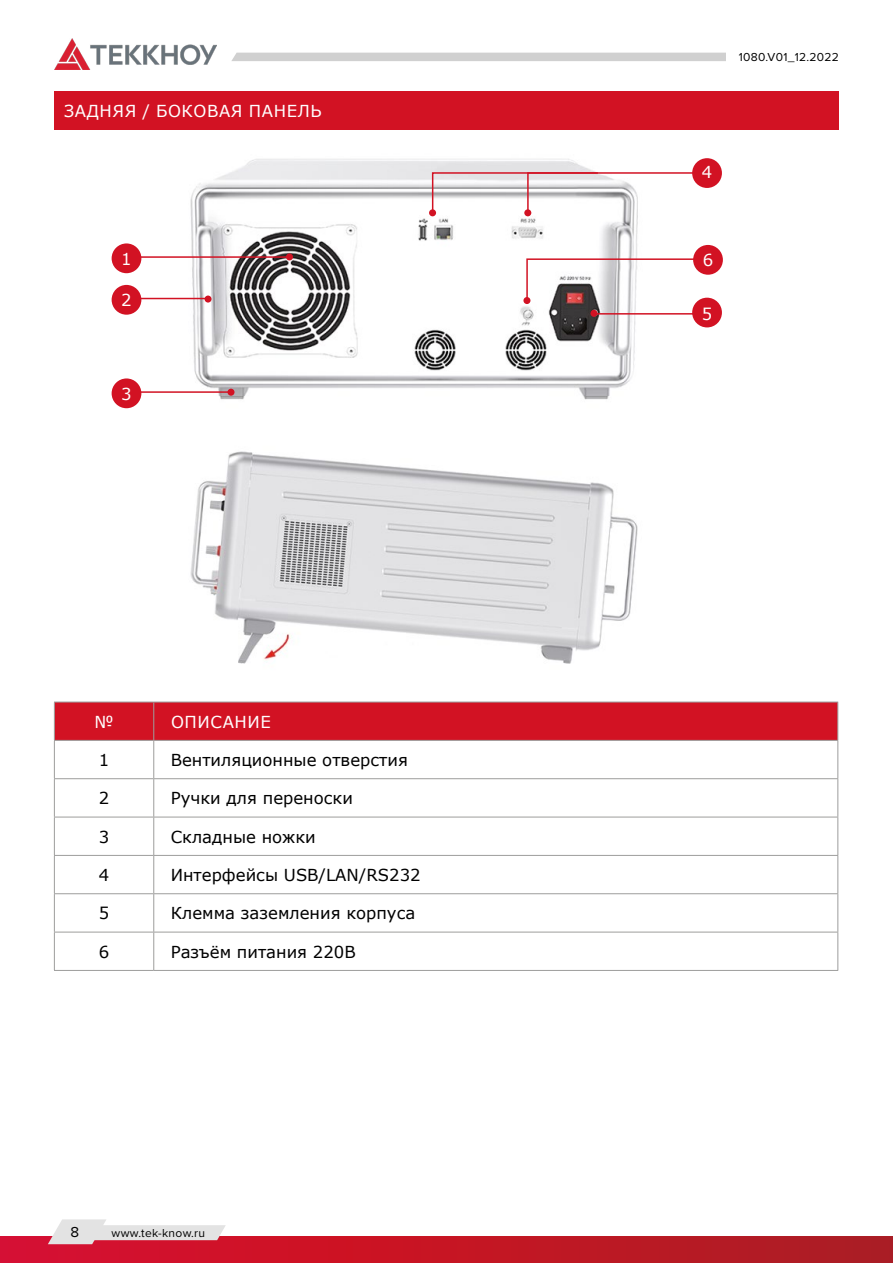
<style>
.page{position:relative;width:893px;height:1263px;background:#fff}
.page>*{position:absolute;margin:0;border:0;box-sizing:border-box;transform-origin:0 0}
.t1{font:16.5px "Verdana";color:#000}
.t2{font:16.5px "Verdana";letter-spacing:.035em;color:#fff}
.t3{font:15px "Proxima Nova";color:#000}
.t4{font:12px "Proxima Nova";letter-spacing:.025em;color:#000}
</style>
<div class="page">
<div style="left:0;top:1237px;width:893px;height:26px;background:linear-gradient(to right,#db0e2d,#ad1d21)"></div>
<svg style="left:48px;top:1219px;width:178px;height:25px"></svg>
<svg style="left:892px;top:1237px;width:1px;height:26px"></svg>
<div style="left:231px;top:53px;width:495px;height:8px;background:#d0d0d0"></div>
<img style="left:54px;top:38px;width:163px;height:32px">
<img style="left:126px;top:159px;width:574px;height:505px">
<div style="left:54px;top:91px;width:785px;height:39px;background:#d21223"></div>
<div style="left:692px;top:298px;width:30px;height:29px;background:#d21223;border-radius:50%"></div>
<hr style="left:595px;top:313px;width:102px;height:2px;background:#d21223">
<div style="left:590px;top:310px;width:7px;height:7px;background:#d21223;border-radius:50%"></div>
<div style="left:693px;top:245px;width:30px;height:30px;background:#d21223;border-radius:50%"></div>
<svg style="left:526px;top:258px;width:173px;height:46px"></svg>
<div style="left:523px;top:297px;width:7px;height:7px;background:#d21223;border-radius:50%"></div>
<div style="left:692px;top:158px;width:30px;height:30px;background:#d21223;border-radius:50%"></div>
<svg style="left:431px;top:171px;width:264px;height:43px"></svg>
<div style="left:429px;top:209px;width:7px;height:7px;background:#d21223;border-radius:50%"></div>
<div style="left:524px;top:209px;width:7px;height:7px;background:#d21223;border-radius:50%"></div>
<div style="left:205px;top:296px;width:7px;height:7px;background:#d21223;border-radius:50%"></div>
<div style="left:112px;top:243px;width:29px;height:30px;background:#d21223;border-radius:50%"></div>
<hr style="left:138px;top:256px;width:151px;height:2px;background:#d21223">
<div style="left:286px;top:253px;width:7px;height:7px;background:#d21223;border-radius:50%"></div>
<div style="left:112px;top:285px;width:29px;height:30px;background:#d21223;border-radius:50%"></div>
<hr style="left:126px;top:298px;width:82px;height:1px;background:#d21223">
<div style="left:112px;top:378px;width:29px;height:30px;background:#d21223;border-radius:50%"></div>
<hr style="left:138px;top:391px;width:92px;height:2px;background:#d21223">
<div style="left:227px;top:389px;width:7px;height:7px;background:#d21223;border-radius:50%"></div>
<div style="left:55px;top:703px;width:782px;height:37px;background:#d21223"></div>
<hr style="left:54px;top:702px;width:100px;height:1px;background:#9d9d9c">
<hr style="left:54px;top:702px;width:1px;height:38px;background:#9d9d9c">
<hr style="left:154px;top:702px;width:684px;height:1px;background:#9d9d9c">
<hr style="left:153px;top:702px;width:1px;height:38px;background:#9d9d9c">
<hr style="left:837px;top:702px;width:1px;height:38px;background:#9d9d9c">
<hr style="left:54px;top:740px;width:100px;height:1px;background:#9d9d9c">
<hr style="left:54px;top:741px;width:1px;height:37px;background:#9d9d9c">
<hr style="left:154px;top:740px;width:684px;height:1px;background:#9d9d9c">
<hr style="left:153px;top:741px;width:1px;height:37px;background:#9d9d9c">
<hr style="left:837px;top:741px;width:1px;height:37px;background:#9d9d9c">
<hr style="left:54px;top:778px;width:100px;height:1px;background:#9d9d9c">
<hr style="left:54px;top:779px;width:1px;height:38px;background:#9d9d9c">
<hr style="left:154px;top:778px;width:684px;height:1px;background:#9d9d9c">
<hr style="left:153px;top:779px;width:1px;height:38px;background:#9d9d9c">
<hr style="left:837px;top:779px;width:1px;height:38px;background:#9d9d9c">
<hr style="left:54px;top:817px;width:100px;height:1px;background:#9d9d9c">
<hr style="left:54px;top:817px;width:1px;height:38px;background:#9d9d9c">
<hr style="left:154px;top:817px;width:684px;height:1px;background:#9d9d9c">
<hr style="left:153px;top:817px;width:1px;height:38px;background:#9d9d9c">
<hr style="left:837px;top:817px;width:1px;height:38px;background:#9d9d9c">
<hr style="left:54px;top:855px;width:100px;height:1px;background:#9d9d9c">
<hr style="left:54px;top:856px;width:1px;height:37px;background:#9d9d9c">
<hr style="left:154px;top:855px;width:684px;height:1px;background:#9d9d9c">
<hr style="left:153px;top:856px;width:1px;height:37px;background:#9d9d9c">
<hr style="left:837px;top:856px;width:1px;height:37px;background:#9d9d9c">
<hr style="left:54px;top:893px;width:100px;height:1px;background:#9d9d9c">
<hr style="left:54px;top:894px;width:1px;height:38px;background:#9d9d9c">
<hr style="left:154px;top:893px;width:684px;height:1px;background:#9d9d9c">
<hr style="left:153px;top:894px;width:1px;height:38px;background:#9d9d9c">
<hr style="left:837px;top:894px;width:1px;height:38px;background:#9d9d9c">
<hr style="left:54px;top:932px;width:100px;height:1px;background:#9d9d9c">
<hr style="left:54px;top:932px;width:1px;height:38px;background:#9d9d9c">
<hr style="left:154px;top:932px;width:684px;height:1px;background:#9d9d9c">
<hr style="left:153px;top:932px;width:1px;height:38px;background:#9d9d9c">
<hr style="left:837px;top:932px;width:1px;height:38px;background:#9d9d9c">
<hr style="left:54px;top:970px;width:100px;height:1px;background:#9d9d9c">
<hr style="left:154px;top:970px;width:684px;height:1px;background:#9d9d9c">
<p class="t2" style="left:64px;top:99px;width:259px">ЗАДНЯЯ / БОКОВАЯ ПАНЕЛЬ</p>
<p class="t2" style="left:121px;top:247px;width:12px">1</p>
<p class="t2" style="left:121px;top:289px;width:12px">2</p>
<p class="t2" style="left:121px;top:382px;width:12px">3</p>
<p class="t2" style="left:94px;top:710px;width:21px">№</p>
<p class="t2" style="left:171px;top:710px;width:101px">ОПИСАНИЕ</p>
<p class="t1" style="left:99px;top:748px;width:12px">1</p>
<p class="t1" style="left:171px;top:748px;width:239px">Вентиляционные отверстия</p>
<p class="t1" style="left:99px;top:787px;width:12px">2</p>
<p class="t1" style="left:171px;top:787px;width:184px">Ручки для переноски</p>
<p class="t1" style="left:99px;top:825px;width:12px">3</p>
<p class="t1" style="left:171px;top:825px;width:146px">Складные ножки</p>
<p class="t1" style="left:99px;top:863px;width:12px">4</p>
<p class="t1" style="left:171px;top:863px;width:251px">Интерфейсы USB/LAN/RS232</p>
<p class="t1" style="left:99px;top:902px;width:12px">5</p>
<p class="t1" style="left:171px;top:902px;width:246px">Клемма заземления корпуса</p>
<p class="t1" style="left:99px;top:940px;width:12px">6</p>
<p class="t1" style="left:171px;top:940px;width:186px">Разъём питания 220В</p>
<p class="t3" style="left:71px;top:1220px;width:10px">8</p>
<p class="t4" style="left:112px;top:1223px;width:95px">www.tek-know.ru</p>
<p class="t4" style="left:739px;top:48px;width:102px">1080.V01_12.2022</p>
<p class="t2" style="left:702px;top:161px;width:12px">4</p>
<p class="t2" style="left:703px;top:249px;width:12px">6</p>
<p class="t2" style="left:702px;top:302px;width:12px">5</p>
</div>
